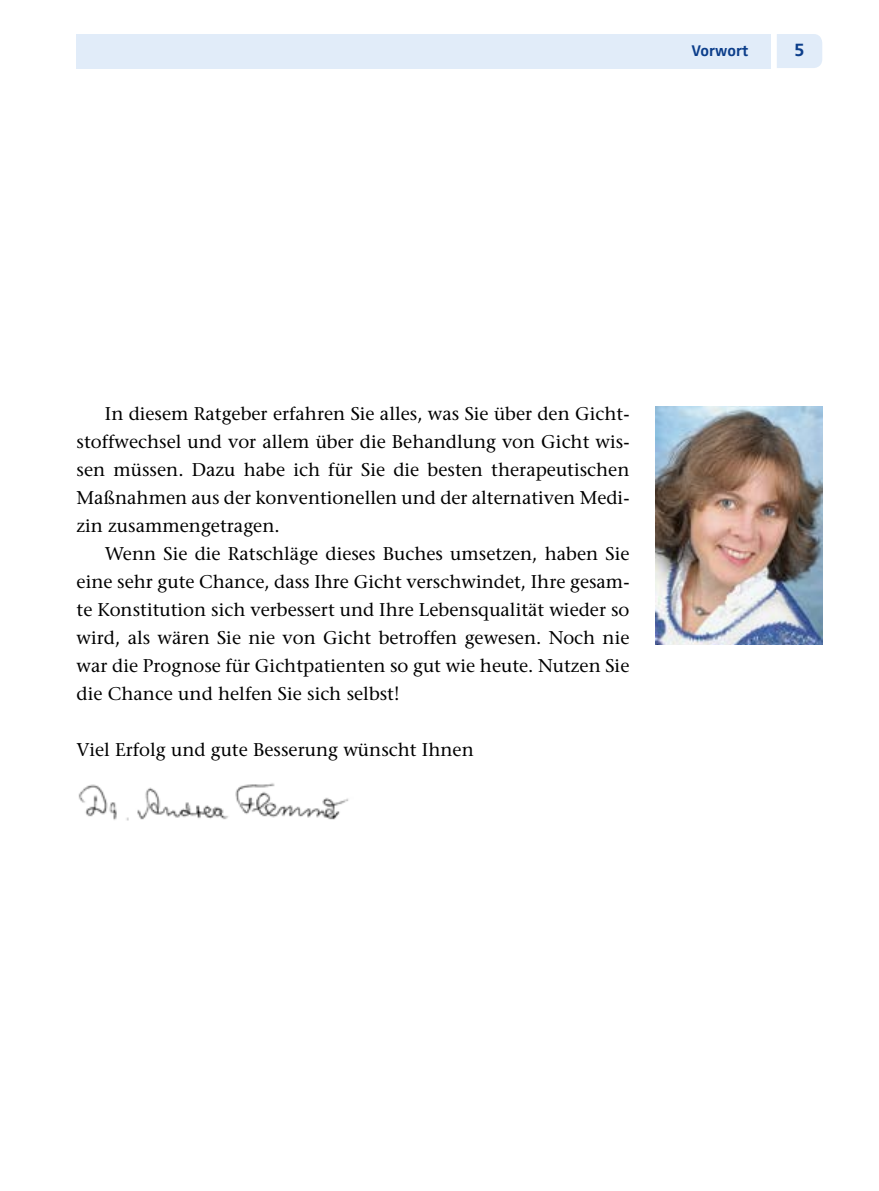
<style>
.page{position:relative;width:879px;height:1191px;background:#fff}
.page>*{position:absolute;margin:0;border:0;box-sizing:border-box;transform-origin:0 0}
.t1{font:18.4px/28px "Stone Serif";color:#000;text-align:justify}
.t2{font:700 18.4px "Zwo Pro";color:#0c3e8b}
.t3{font:700 16px "Zwo Pro";color:#0c3e8b}
</style>
<div class="page">
<div style="left:77px;top:34px;width:694px;height:34px;background:#e1ecf9"></div>
<div style="left:777px;top:34px;width:45px;height:34px;background:#e1ecf9"></div>
<img style="left:655px;top:407px;width:167px;height:237px">
<img style="left:78px;top:783px;width:271px;height:38px">
<p class="t3" style="left:691px;top:41px;width:59px">Vorwort</p>
<p class="t2" style="left:794px;top:39px;width:12px">5</p>
<p class="t1" style="left:77px;top:400px;width:554px;text-indent:28px">In diesem Ratgeber erfahren Sie alles, was Sie über den Gicht&shy;stoffwechsel und vor allem über die Behandlung von Gicht wis&shy;sen müssen. Dazu habe ich für Sie die besten therapeutischen Maßnahmen aus der konventionellen und der alternativen Medi&shy;zin zusammengetragen.</p>
<p class="t1" style="left:77px;top:540px;width:554px;text-indent:28px">Wenn Sie die Ratschläge dieses Buches umsetzen, haben Sie eine sehr gute Chance, dass Ihre Gicht verschwindet, Ihre gesam&shy;te Konstitution sich verbessert und Ihre Lebensqualität wieder so wird, als wären Sie nie von Gicht betroffen gewesen. Noch nie war die Prognose für Gichtpatienten so gut wie heute. Nutzen Sie die Chance und helfen Sie sich selbst!</p>
<p class="t1" style="left:77px;top:736px;width:399px">Viel Erfolg und gute Besserung wünscht Ihnen</p>
</div>
